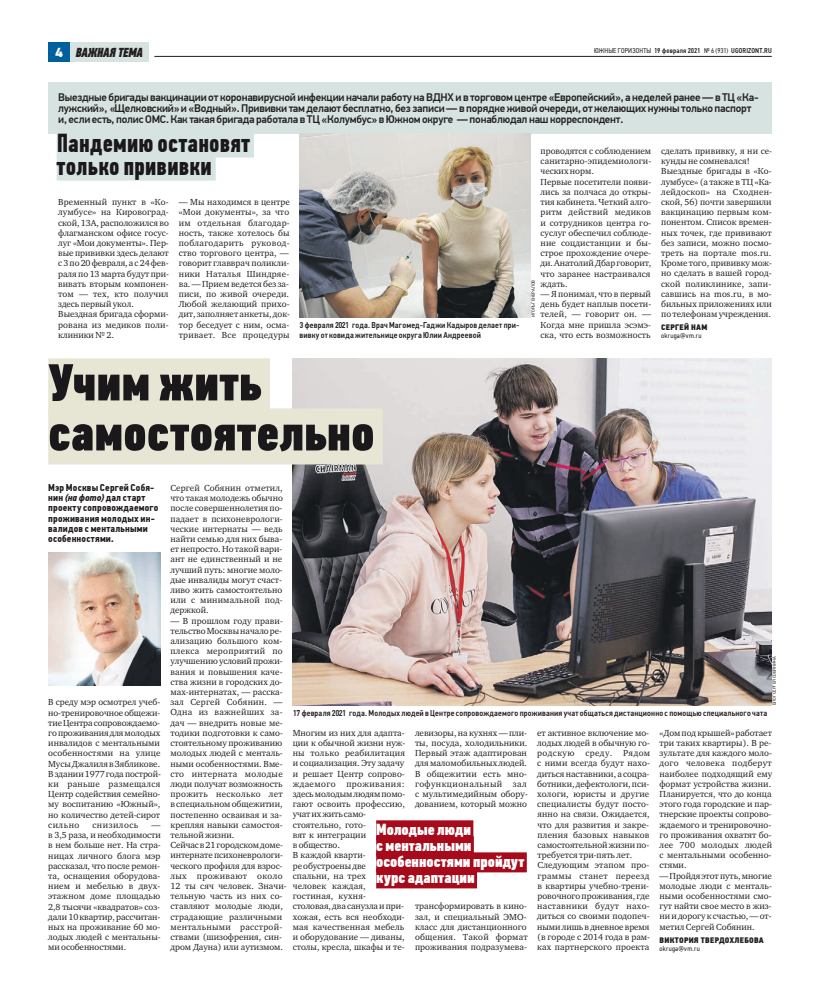
<style>
.page{position:relative;width:820px;height:993px;background:#fff}
.page>*{position:absolute;margin:0;border:0;box-sizing:border-box;transform-origin:0 0}
.t1{font:52px/50px "PF Din Text Comp Pro X Black";color:#1a181b}
.t2{font:700 26px/23px "PF Din Text Comp Pro";letter-spacing:.005em;color:#1a181b}
.t3{font:16px/16px "PF Din Text Comp Pro X Black";letter-spacing:.005em;color:#fff}
.t4{font:italic 13px "PF Din Text Comp Pro X Black";letter-spacing:-.015em;color:#231f20}
.t5{font:500 11px/11px "PF Din Text Pro";letter-spacing:-.02em;color:#231f20}
.t6{font:700 10px/10.2px "PF Din Text Cond Pro";letter-spacing:.015em;color:#231f20}
.t7{font:9px/10.2px "Charter ITC";letter-spacing:.005em;color:#231f20}
.t8{font:9px "Charter ITC";letter-spacing:.05em;color:#231f20}
.t9{font:500 8.5px/10.2px "PF Din Text Cond Pro";letter-spacing:.02em;color:#231f20}
.t10{font:8px "PF Din Text Cond Pro X Black";letter-spacing:.03em;color:#231f20}
.t11{font:500 7px "PF Din Text Cond Pro";letter-spacing:.02em;color:#231f20}
.t12{font:7px "PF Din Text Cond Pro";letter-spacing:.04em;color:#231f20}
.t13{font:4.5px "PF Din Text Pro";color:#231f20}
.s1{font-family:"PF Din Text Pro";font-weight:900;font-style:normal;color:#fff}
.s2{font-weight:400}
.s3{font-style:italic}
</style>
<div class="page">
<hr style="left:154px;top:56px;width:617px;height:1px;background:#231f20">
<div style="left:70px;top:43px;width:79px;height:19px;background:#d6e3e0"></div>
<div style="left:48px;top:43px;width:22px;height:19px;background:#005f9d"></div>
<img style="left:292px;top:358px;width:479px;height:347px">
<div style="left:48px;top:358px;width:222px;height:56px;background:#e7e5d4"></div>
<div style="left:48px;top:408px;width:334px;height:56px;background:#e7e5d4"></div>
<div style="left:48px;top:83px;width:723px;height:51px;background:#d6e3e0"></div>
<img style="left:48px;top:552px;width:112px;height:132px">
<div style="left:376px;top:820px;width:97px;height:20px;background:#a70a1a"></div>
<div style="left:376px;top:836px;width:97px;height:20px;background:#a70a1a"></div>
<div style="left:376px;top:852px;width:150px;height:20px;background:#a70a1a"></div>
<div style="left:376px;top:868px;width:101px;height:20px;background:#a70a1a"></div>
<div style="left:57px;top:131px;width:197px;height:26px;background:#d6e3e0"></div>
<div style="left:57px;top:154px;width:158px;height:26px;background:#d6e3e0"></div>
<img style="left:299px;top:134px;width:231px;height:183px">
<p class="t4" style="left:55px;top:47px;width:89px"><span class="s1">4</span> ВАЖНАЯ ТЕМА</p>
<p class="t11" style="left:594px;top:46px;width:179px"><span class="s2">ЮЖНЫЕ ГОРИЗОНТЫ</span> 19 февраля 2021 <span class="s2">№ 6 (931)</span> UGORIZONT.RU</p>
<p class="t5" style="left:58px;top:93px;width:701px">Выездные бригады вакцинации от коронавируснойинфекции начали работу на ВДНХ и в торговом центре «Европейский», а неделей ранее — в ТЦ «Ка&shy;лужский», «Щелковский» и «Водный». Прививки там делают бесплатно, без записи — в порядке живой очереди, от желающих нужны только паспорт и, если есть, полис ОМС. Как такая бригада работала в ТЦ «Колумбус» в Южном округе — понаблюдал наш корреспондент.</p>
<p class="t2" style="left:57px;top:133px;width:195px">Пандемию остановят только прививки</p>
<p class="t7" style="left:58px;top:197px;width:112px">Временный пункт в «Ко&shy;лумбусе» на Кировоград&shy;ской, 13А, расположился во флагманском офисе госус&shy;луг «Мои документы». Пер&shy;вые прививки здесь делают с 3 по 20 февраля, а с 24 фев&shy;раля по 13 марта будут при&shy;вивать вторым компонен&shy;том — тех, кто получил здесь первый укол.<br>Выездная бригада сформи&shy;рована из медиков поли&shy;клиники № 2.</p>
<p class="t7" style="left:179px;top:197px;width:113px">— Мы находимся в центре «Мои документы», за что им отдельная благодар&shy;ность, также хотелось бы поблагодарить руковод&shy;ство торгового центра, — говорит главврач поликли&shy;ники Наталья Шиндряе&shy;ва. — Прием ведется без за&shy;писи, по живой очереди.<br>Любой желающий прихо&shy;дит, заполняет анкеты, док&shy;тор беседует с ним, осма&shy;тривает. Все процедуры</p>
<p class="t9" style="left:299px;top:319px;width:221px">3 февраля 2021 года. ВрачМагомед-Гаджи Кадыров делает при&shy;вивку от ковидажительнице округаЮлии Андреевой</p>
<p class="t1" style="left:48px;top:362px;width:327px">Учим жить самостоятельно</p>
<p class="t7" style="left:540px;top:146px;width:112px">проводятся с соблюдением санитарно-эпидемиологи&shy;ческих норм.<br>Первые посетители появи&shy;лись за полчаса до откры&shy;тия кабинета. Четкий алго&shy;ритм действий медиков и сотрудников центра го&shy;суслуг обеспечил соблюде&shy;ние соцдистанции и бы&shy;строе прохождение очере&shy;ди. Анатолий Дбар говорит, что заранее настраивался ждать.</p>
<p class="t7" style="left:540px;top:289px;width:112px;text-align:justify">— Я понимал, что в первый день будет наплыв посети&shy;телей, — говорит он. — Когда мне пришла эсэмэ&shy;ска, что есть возможность</p>
<p class="t13" style="left:531px;top:317px;width:39px;rotate:-90deg">ИГОРЬ ГЕНЕРАЛОВ</p>
<p class="t7" style="left:661px;top:146px;width:112px">сделать прививку, я ни се&shy;кунды не сомневался!<br>Выездные бригады в «Ко&shy;лумбусе» (а также в ТЦ «Ка&shy;лейдоскоп» на Сходнен&shy;ской, 56) почти завершили вакцинацию первым ком&shy;понентом. Список времен&shy;ных точек, где прививают без записи, можно посмо&shy;треть на портале mos.ru.<br>Кроме того, прививку мож&shy;но сделать в вашей город&shy;ской поликлинике, запи&shy;савшись на mos.ru, в мо&shy;бильных приложениях или по телефонам учреждения.</p>
<p class="t10" style="left:661px;top:324px;width:48px">СЕРГЕЙ НАМ</p>
<p class="t12" style="left:661px;top:331px;width:42px">okruga@vm.ru</p>
<p class="t6" style="left:48px;top:483px;width:112px">МэрМосквы Сергей Собя&shy;нин <span class="s3">(на фото)</span> дал старт проекту сопровождаемого проживания молодых ин&shy;валидов с ментальными особенностями.</p>
<p class="t7" style="left:48px;top:697px;width:114px;text-align:justify">В среду мэр осмотрел учеб&shy;но-тренировочное общежи&shy;тие Центра сопровождаемо&shy;го проживания для молодых инвалидов с ментальными особенностями на улице Мусы Джалиля в Зябликове.<br>В здании 1977 года построй&shy;ки раньше размещался Центр содействия семейно&shy;му воспитанию «Южный», но количество детей-сирот сильно</p>
<p class="t8" style="left:92px;top:818px;width:47px">снизилось</p>
<p class="t7" style="left:48px;top:819px;width:114px;text-align:justify;text-indent:103px">— в 3,5 раза, и необходимости в нем больше нет. На стра&shy;ницах личного блога мэр рассказал, что после ремон&shy;та, оснащения оборудова&shy;нием и мебелью в двух&shy;этажном доме площадью 2,8 тысячи «квадратов» соз&shy;дали 10 квартир, рассчитан&shy;ных на проживание 60 мо&shy;лодых людей с ментальны&shy;ми особенностями.</p>
<p class="t7" style="left:170px;top:482px;width:114px;text-align:justify">Сергей Собянин отметил, что такая молодежь обычно после совершеннолетия по&shy;падает в психоневрологи&shy;ческие интернаты — ведь найти семью для них быва&shy;ет непросто. Но такой вари&shy;ант не единственный и не лучший путь: многие моло&shy;дые инвалиды могут счаст&shy;ливо жить самостоятельно или с минимальной под&shy;держкой.</p>
<p class="t7" style="left:170px;top:615px;width:118px">— В прошлом году прави&shy;тельство Москвы начало ре&shy;ализацию большого ком&shy;плекса мероприятий по улучшению условий прожи&shy;вания и повышения каче&shy;ства жизни в городских до&shy;мах-интернатах, — расска&shy;зал Сергей Собянин. —<br>Одна из важнейших за&shy;дач — внедрить новые ме&shy;тодики подготовки к само&shy;стоятельному проживанию молодых людей с менталь&shy;ными особенностями. Вме&shy;сто интерната молодые люди получат возможность прожить несколько лет в специальном общежитии, постепенно осваивая и за&shy;крепляя навыки самостоя&shy;тельной жизни.<br>Сейчас в 21 городском доме&shy;интернате психоневрологи&shy;ческого профиля для взрос&shy;лых проживают около<br>12 ты сяч человек. Значи&shy;тельную часть из них со&shy;ставляют молодые люди, страдающие различными ментальными расстрой&shy;ствами (шизофрения, син&shy;дром Дауна) или аутизмом.</p>
<p class="t13" style="left:772px;top:705px;width:50px;rotate:-90deg">БЛОГ СЕРГЕЯСОБЯНИНА</p>
<p class="t9" style="left:292px;top:707px;width:476px">17 февраля 2021 года. Молодых людей в Центре сопровождаемого проживания учат общаться дистанционно с помощью специального чата</p>
<p class="t7" style="left:537px;top:727px;width:114px">ет активное включение мо&shy;лодых людей в обычную го&shy;родскую среду. Рядом с ними всегда будут нахо&shy;диться наставники, а соцра&shy;ботники, дефектологи, пси&shy;хологи, юристы и другие специалисты будут посто&shy;янно на связи. Ожидается, что для развития и закре&shy;пления базовых навыков самостоятельной жизни по&shy;требуется три-пять лет.<br>Следующим этапом про&shy;граммы станет переезд в квартиры учебно-трени&shy;ровочного проживания, где наставники будут нахо&shy;диться со своими подопеч&shy;ными лишь в дневное время (в городе с 2014 года в рам&shy;ках партнерского проекта</p>
<p class="t7" style="left:659px;top:727px;width:114px">«Дом под крышей» работает три таких квартиры). В ре&shy;зультате для каждого моло&shy;дого человека подберут наиболее подходящий ему формат устройства жизни.<br>Планируется, что до конца этого года городские и пар&shy;тнерские проекты сопрово&shy;ждаемого и тренировочно&shy;го проживания охватят бо&shy;лее 700 молодых людей с ментальными особенно&shy;стями.</p>
<p class="t7" style="left:292px;top:727px;width:114px">Многим из них для адапта&shy;ции к обычной жизни нуж&shy;ны только реабилитация и социализация. Эту задачу и решает Центр сопрово&shy;ждаемого проживания: здесь молодым людям помо&shy;гают освоить профессию, учат их жить само&shy;стоятельно, гото-<br>вят к интеграции<br>в общество.<br>В каждой кварти-<br>ре обустроены две<br>спальни, на трех<br>человек каждая, гостиная, кухня&shy;столовая, два санузла и при&shy;хожая, есть вся необходи&shy;мая качественная мебель и оборудование — диваны, столы, кресла, шкафы и те-</p>
<p class="t7" style="left:415px;top:727px;width:114px">левизоры, на кухнях — пли&shy;ты, посуда, холодильники.<br>Первый этаж адаптирован для маломобильных людей.<br>В общежитии есть мно&shy;гофункциональный зал с мультимедийным обору&shy;дованием, который можно</p>
<p class="t3" style="left:376px;top:823px;width:150px">Молодые люди<br>с ментальными особенностями пройдут курс адаптации</p>
<p class="t7" style="left:659px;top:870px;width:114px;text-align:justify">— Пройдя этот путь, многие молодые люди с менталь&shy;ными особенностями смо&shy;гут найти свое место в жиз&shy;ни и дорогу к счастью, — от&shy;метил Сергей Собянин.</p>
<p class="t10" style="left:659px;top:936px;width:106px">ВИКТОРИЯ ТВЕРДОХЛЕБОВА</p>
<p class="t12" style="left:659px;top:943px;width:42px">okruga@vm.ru</p>
<p class="t7" style="left:415px;top:900px;width:114px">трансформировать в кино&shy;зал, и специальный ЭМО&shy;класс для дистанционного общения. Такой формат проживания подразумева-</p>
</div>
